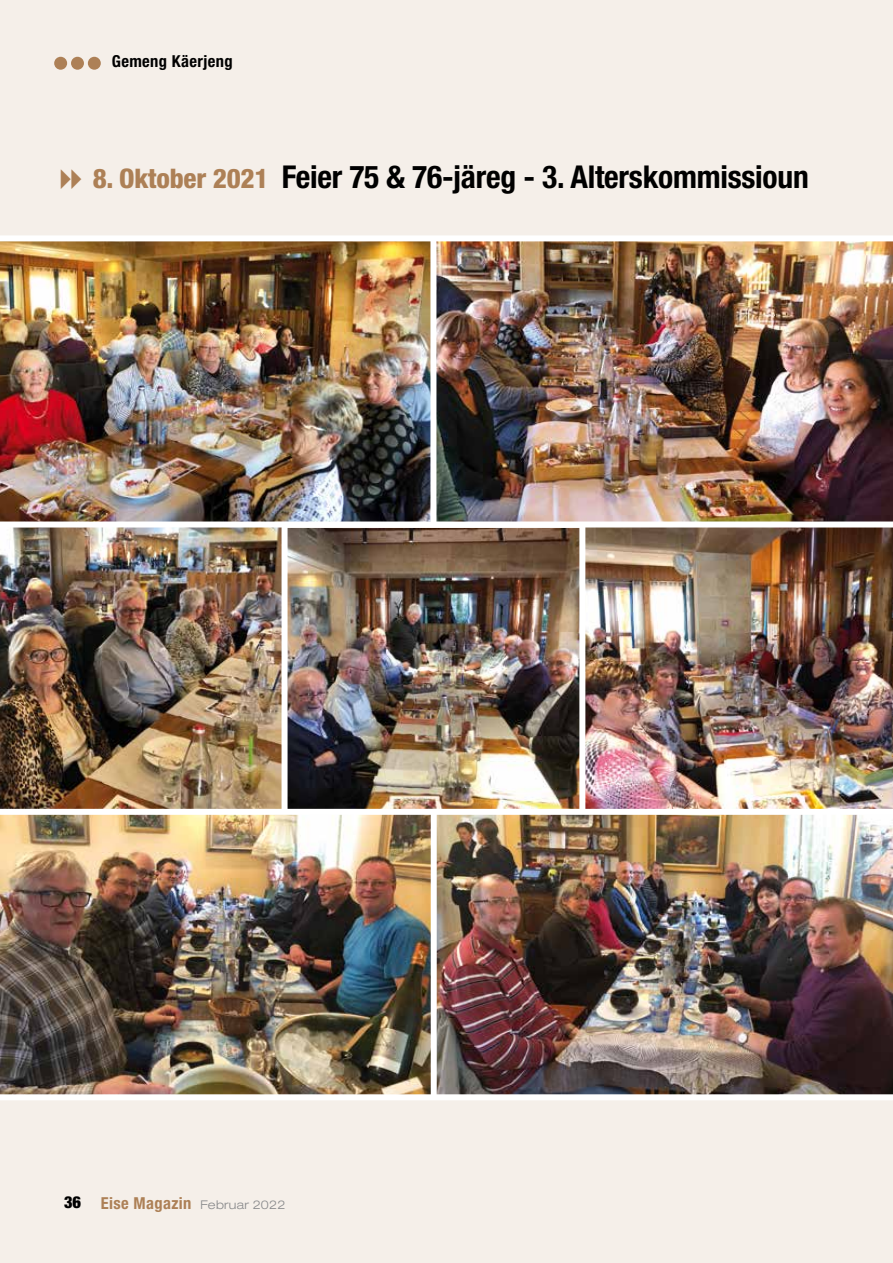
<style>
.page{position:relative;width:893px;height:1263px;background:#f5efe9}
.page>*{position:absolute;margin:0;border:0;box-sizing:border-box;transform-origin:0 0}
.t1{font:700 condensed 31.5px "Helvetica Neue";letter-spacing:-.005em;color:#000}
.t2{font:700 condensed 16.5px "Helvetica Neue";letter-spacing:.025em;color:#ad8056}
.t3{font:700 condensed 16.5px "Helvetica Neue";letter-spacing:.025em;color:#000}
.s1{font-family:"Helvetica Neue LT Std";font-weight:800;font-size:27px;color:#ad8056}
.s2{font-family:"Helvetica Neue LT Std";font-weight:900;color:#000}
.s3{font-weight:300;font-stretch:expanded;font-size:12px;color:#87888a}
</style>
<div class="page">
<div style="left:54px;top:57px;width:13px;height:13px;background:#ad8056;border-radius:50%"></div>
<div style="left:71px;top:57px;width:13px;height:13px;background:#ad8056;border-radius:50%"></div>
<div style="left:88px;top:57px;width:13px;height:13px;background:#ad8056;border-radius:50%"></div>
<img style="left:585px;top:527px;width:308px;height:282px">
<img style="left:0;top:241px;width:893px;height:280px">
<img style="left:288px;top:528px;width:291px;height:281px">
<img style="left:0;top:527px;width:282px;height:282px">
<img style="left:0;top:815px;width:893px;height:279px">
<div style="left:0;top:235px;width:893px;height:6px;background:#fff"></div>
<div style="left:430px;top:239px;width:6px;height:285px;background:#fff"></div>
<div style="left:0;top:1094px;width:893px;height:6px;background:#fff"></div>
<div style="left:0;top:809px;width:893px;height:6px;background:#fff"></div>
<div style="left:0;top:521px;width:893px;height:6px;background:#fff"></div>
<div style="left:282px;top:526px;width:6px;height:286px;background:#fff"></div>
<div style="left:579px;top:526px;width:6px;height:286px;background:#fff"></div>
<div style="left:431px;top:812px;width:6px;height:286px;background:#fff"></div>
<p class="t3" style="left:112px;top:51px;width:122px">Gemeng Käerjeng</p>
<p class="t1" style="left:93px;top:157px;width:718px"><span class="s1">8. Oktober 2021</span> Feier 75 &amp; 76-järeg - 3. Alterskommissioun</p>
<p class="t2" style="left:64px;top:1193px;width:223px"><span class="s2">36</span> Eise Magazin <span class="s3">Februar 2022</span></p>
</div>
